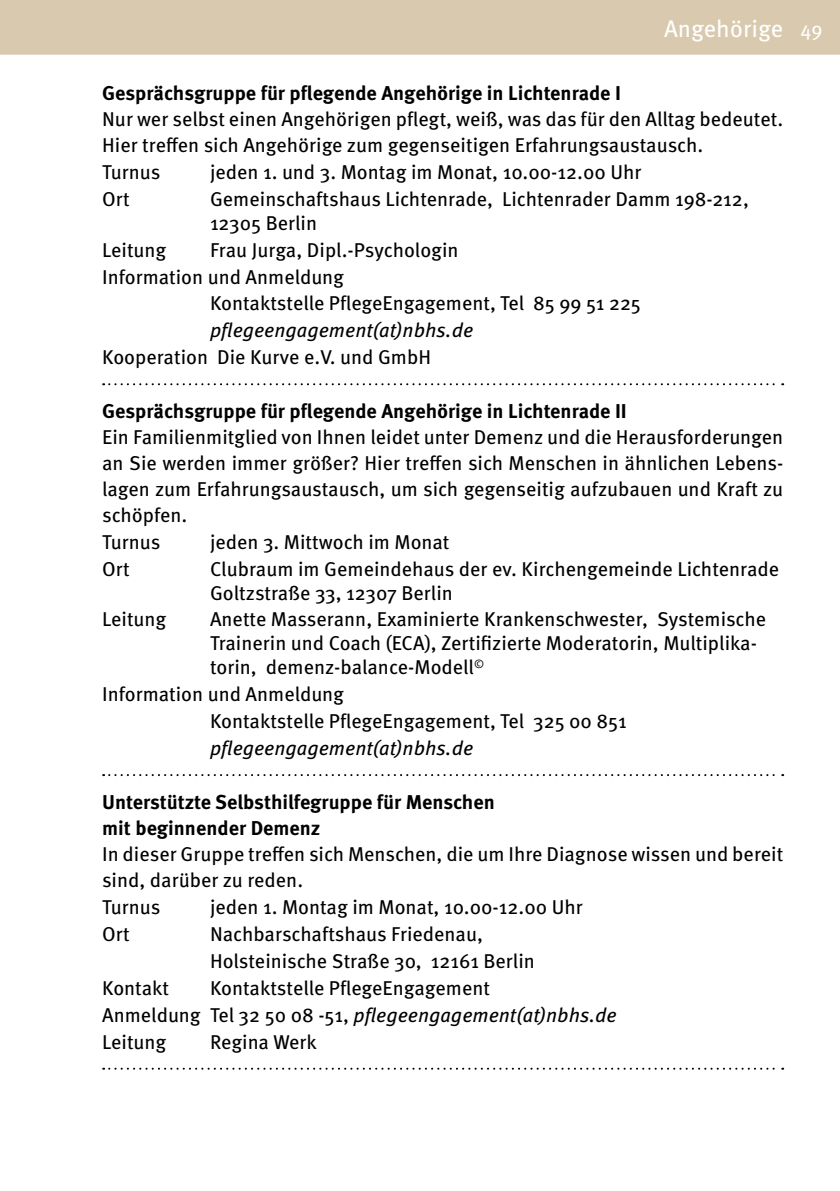
<style>
.page{position:relative;width:840px;height:1191px;background:#fff}
.page>*{position:absolute;margin:0;border:0;box-sizing:border-box;transform-origin:0 0}
.t1{font:24px "Meta Pro";color:#fff}
.t2{font:20px/26.4px "Meta Pro";color:#000}
.t3{font:700 20px/26.8px "Meta Pro";color:#000}
.t4{font:italic 20px "Meta Pro";color:#000}
.t5{font:20px "Meta Pro";color:#fff}
.s1{font-style:italic}
</style>
<div class="page">
<div style="left:0;top:0;width:839px;height:57px;background:#d9c9ae"></div>
<svg style="left:103px;top:383px;width:679px;height:2px"></svg>
<svg style="left:103px;top:774px;width:679px;height:2px"></svg>
<svg style="left:103px;top:1067px;width:679px;height:2px"></svg>
<hr style="left:0;top:55px;width:839px;height:4px;background:#fff">
<p class="t1" style="left:663px;top:14px;width:121px">Angehörige</p>
<p class="t3" style="left:102px;top:80px;width:520px">Gesprächsgruppe für pflegende Angehörige in Lichtenrade I</p>
<p class="t2" style="left:102px;top:107px;width:682px">Nur wer selbst einen Angehörigen pflegt, weiß, was das für den Alltag bedeutet.<br>Hier treffen sich Angehörige zum gegenseitigen Erfahrungsaustausch.<br>Turnus</p>
<p class="t2" style="left:210px;top:159px;width:433px">jeden 1. und 3. Montag im Monat, 10.00-12.00 Uhr</p>
<p class="t2" style="left:102px;top:186px;width:29px">Ort</p>
<p class="t2" style="left:210px;top:187px;width:540px;line-height:24px">Gemeinschaftshaus Lichtenrade, Lichtenrader Damm 198-212,<br>12305 Berlin</p>
<p class="t2" style="left:102px;top:237px;width:65px">Leitung</p>
<p class="t2" style="left:210px;top:237px;width:250px">Frau Jurga, Dipl.-Psychologin</p>
<p class="t2" style="left:102px;top:264px;width:243px">Information und Anmeldung</p>
<p class="t2" style="left:210px;top:291px;width:432px">Kontaktstelle PflegeEngagement, Tel 85 99 51 225</p>
<p class="t4" style="left:210px;top:318px;width:264px">pflegeengagement(at)nbhs.de</p>
<p class="t2" style="left:102px;top:344px;width:330px">Kooperation Die Kurve e.V. und GmbH</p>
<p class="t3" style="left:102px;top:398px;width:526px">Gesprächsgruppe für pflegende Angehörige in Lichtenrade II</p>
<p class="t2" style="left:102px;top:424px;width:682px">Ein Familienmitglied von Ihnen leidet unter Demenz und die Herausforderungen an Sie werden immer größer? Hier treffen sich Menschen in ähnlichen Lebens&shy;lagen zum Erfahrungsaustausch, um sich gegenseitig aufzubauen und Kraft zu schöpfen.<br>Turnus</p>
<p class="t2" style="left:210px;top:529px;width:241px">jeden 3. Mittwoch im Monat</p>
<p class="t2" style="left:102px;top:556px;width:29px">Ort</p>
<p class="t2" style="left:210px;top:557px;width:570px;line-height:24px">Clubraum im Gemeindehaus der ev. Kirchengemeinde Lichtenrade<br>Goltzstraße 33, 12307 Berlin</p>
<p class="t2" style="left:102px;top:607px;width:65px">Leitung</p>
<p class="t2" style="left:210px;top:608px;width:557px;line-height:24px">Anette Masserann, Examinierte Krankenschwester, Systemische<br>Trainerin und Coach (ECA), Zertifizierte Moderatorin, Multiplika&shy;torin, demenz-balance-Modell<sup>©</sup></p>
<p class="t2" style="left:210px;top:681px;width:418px;text-indent:-108px">Information und Anmeldung<br>Kontaktstelle PflegeEngagement, Tel 325 00 851</p>
<p class="t4" style="left:210px;top:735px;width:264px">pflegeengagement(at)nbhs.de</p>
<p class="t3" style="left:102px;top:789px;width:394px">Unterstützte Selbsthilfegruppe für Menschen mit beginnender Demenz</p>
<p class="t2" style="left:102px;top:842px;width:682px">In dieser Gruppe treffen sich Menschen, die um Ihre Diagnose wissen und bereit sind, darüber zu reden.<br>Turnus</p>
<p class="t2" style="left:210px;top:894px;width:374px">jeden 1. Montag im Monat, 10.00-12.00 Uhr</p>
<p class="t2" style="left:102px;top:921px;width:29px">Ort</p>
<p class="t2" style="left:210px;top:921px;width:326px">Nachbarschaftshaus Friedenau,<br>Holsteinische Straße 30, 12161 Berlin</p>
<p class="t2" style="left:102px;top:975px;width:68px">Kontakt</p>
<p class="t2" style="left:102px;top:975px;width:516px;text-indent:108px">Kontaktstelle PflegeEngagement<br>Anmeldung Tel 32 50 08 -51, <span class="s1">pflegeengagement(at)nbhs.de<br></span>Leitung</p>
<p class="t2" style="left:210px;top:1029px;width:108px">Regina Werk</p>
<p class="t5" style="left:800px;top:16px;width:24px">49</p>
</div>
